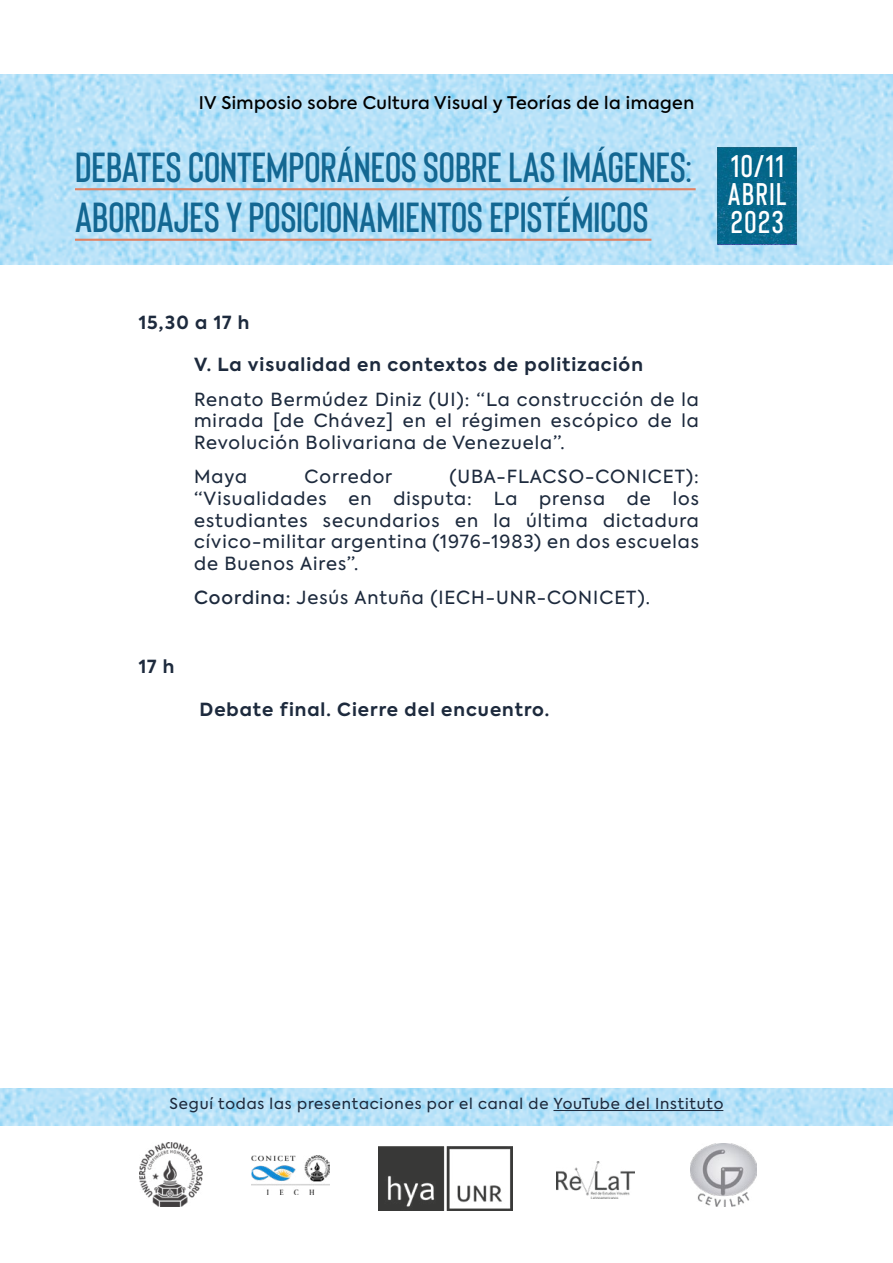
<style>
.page{position:relative;width:893px;height:1263px;background:#fff}
.page>*{position:absolute;margin:0;border:0;box-sizing:border-box;transform-origin:0 0}
.t1{font:600 42px/50.4px "Bison";color:#136792}
.t2{font:600 31.35px/28px "Bison";letter-spacing:.05em;color:#fff;text-align:justify}
.t3{font:18px/21.6px "Axiforma";letter-spacing:.055em;color:#1d2a3d;text-align:justify}
.t4{font:700 18px "Axiforma";letter-spacing:.055em;color:#1d2a3d}
.t5{font:500 17.4px "Axiforma";letter-spacing:.025em;color:#000}
.t6{font:15px "Axiforma";letter-spacing:.055em;color:#1d2a3d}
.s1{font-weight:500}
</style>
<div class="page">
<img style="left:0;top:74px;width:893px;height:191px">
<img style="left:0;top:1089px;width:893px;height:37px">
<div style="left:718px;top:148px;width:79px;height:96px;background:#05678b"></div>
<img style="left:557px;top:1161px;width:78px;height:37px">
<img style="left:379px;top:1146px;width:134px;height:64px">
<img style="left:139px;top:1142px;width:64px;height:64px">
<img style="left:690px;top:1143px;width:67px;height:63px">
<img style="left:252px;top:1155px;width:78px;height:39px">
<hr style="left:75px;top:188px;width:621px;height:2px;background:#e18264">
<hr style="left:75px;top:239px;width:576px;height:2px;background:#e18264">
<hr style="left:553px;top:1110px;width:170px;height:1px;background:#1d2a3d">
<p class="t5" style="left:199px;top:91px;width:497px">IV Simposio sobre Cultura Visual y Teorías de la imagen</p>
<h1 class="t1" style="left:75px;top:141px;width:618px">DEBATES CONTEMPORÁNEOS SOBRE LAS IMÁGENES:<br>ABORDAJES Y POSICIONAMIENTOS EPISTÉMICOS</h1>
<h2 class="t2" style="left:728px;top:152px;width:60px">10/11<br>ABRIL 2023</h2>
<p class="t4" style="left:139px;top:310px;width:112px">15,30 a 17 h</p>
<p class="t4" style="left:194px;top:353px;width:450px">V. La visualidad en contextos de politización</p>
<p class="t3" style="left:194px;top:389px;width:506px">Renato Bermúdez Diniz (UI): “La construcción de la mirada [de Chávez] en el régimen escópico de la Revolución Bolivariana de Venezuela”.</p>
<p class="t3" style="left:194px;top:466px;width:55px">Maya</p>
<p class="t3" style="left:305px;top:466px;width:89px">Corredor</p>
<p class="t3" style="left:194px;top:466px;width:506px;text-indent:255px">(UBA-FLACSO-CONICET): “Visualidades en disputa: La prensa de los estudiantes secundarios en la última dictadura cívico-militar argentina (1976-1983) en dos escuelas de Buenos Aires”.</p>
<p class="t3" style="left:194px;top:587px;width:457px"><span class="s1">Coordina:</span> Jesús Antuña (IECH-UNR-CONICET).</p>
<p class="t4" style="left:139px;top:654px;width:37px">17 h</p>
<p class="t4" style="left:199px;top:697px;width:351px">Debate final. Cierre del encuentro.</p>
<p class="t6" style="left:170px;top:1094px;width:555px">Seguí todas las presentaciones por el canal de YouTube del Instituto</p>
</div>
